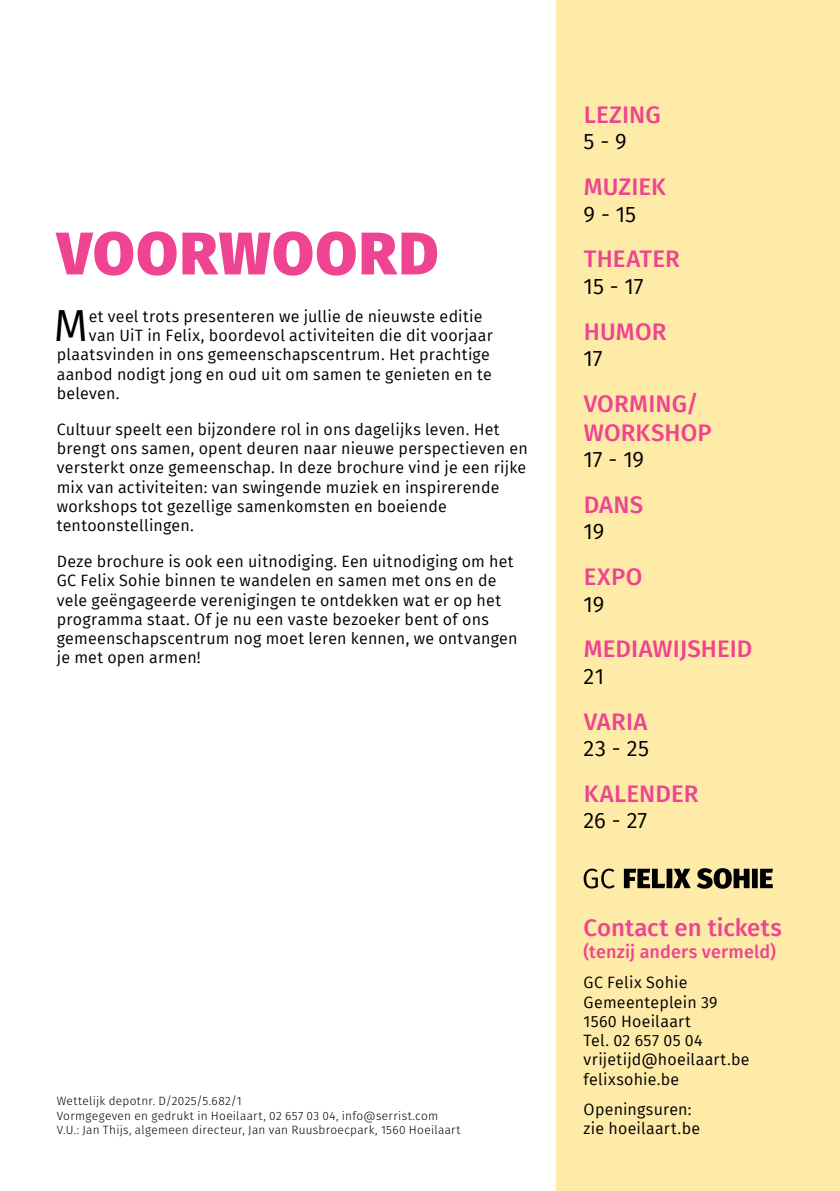
<style>
.page{position:relative;width:840px;height:1191px;background:#fff}
.page>*{position:absolute;margin:0;border:0;box-sizing:border-box;transform-origin:0 0}
.t1{font:800 60px "Fira Sans";letter-spacing:.03em;color:#ee4491}
.t2{font:44px "Fira Sans";color:#000}
.t3{font:500 24px/28.8px "Fira Sans";letter-spacing:.005em;color:#ee4491}
.t4{font:22px "Fira Sans";letter-spacing:-.005em;color:#000}
.t5{font:500 18px "Fira Sans";letter-spacing:.005em;color:#ee4491}
.t6{font:16px/19.2px "Fira Sans";letter-spacing:.015em;color:#000}
.t7{font:300 12px/14.4px "Fira Sans";letter-spacing:.025em;color:#000}
</style>
<div class="page">
<div style="left:556px;top:0;width:283px;height:1191px;background:#ffeba8"></div>
<svg style="left:583px;top:868px;width:189px;height:20px"></svg>
<h1 class="t1" style="left:57px;top:200px;width:382px">VOORWOORD</h1>
<h2 class="t2" style="left:54px;top:293px;width:36px">M</h2>
<p class="t6" style="left:89px;top:306px;width:395px">et veel trots presenteren we jullie de nieuwste editie</p>
<p class="t6" style="left:89px;top:326px;width:405px">van UiT in Felix, boordevol activiteiten die dit voorjaar</p>
<p class="t6" style="left:57px;top:345px;width:434px">plaatsvinden in ons gemeenschapscentrum. Het prachtige</p>
<p class="t6" style="left:57px;top:364px;width:436px">aanbod nodigt jong en oud uit om samen te genieten en te</p>
<p class="t6" style="left:57px;top:383px;width:64px">beleven.</p>
<p class="t6" style="left:57px;top:419px;width:472px">Cultuur speelt een bijzondere rol in ons dagelijks leven. Het brengt ons samen, opent deuren naar nieuwe perspectieven en versterkt onze gemeenschap. In deze brochure vind je een rijke mix van activiteiten: van swingende muziek en inspirerende workshops tot gezellige samenkomsten en boeiende tentoonstellingen.</p>
<p class="t6" style="left:57px;top:552px;width:462px">Deze brochure is ook een uitnodiging. Een uitnodiging om het GC Felix Sohie binnen te wandelen en samen met ons en de vele geëngageerde verenigingen te ontdekken wat er op het programma staat. Of je nu een vaste bezoeker bent of ons gemeenschapscentrum nog moet leren kennen, we ontvangen je met open armen!</p>
<p class="t7" style="left:57px;top:1094px;width:405px">Wettelijk depotnr. D/2025/5.682/1<br>Vormgegeven en gedrukt in Hoeilaart, 02 657 03 04, info@serrist.com<br>V.U.: Jan Thijs, algemeen directeur, Jan van Ruusbroecpark, 1560 Hoeilaart</p>
<h3 class="t3" style="left:583px;top:99px;width:78px">LEZING</h3>
<h3 class="t4" style="left:583px;top:125px;width:45px">5 - 9</h3>
<h3 class="t3" style="left:583px;top:171px;width:84px">MUZIEK</h3>
<h3 class="t4" style="left:583px;top:198px;width:54px">9 - 15</h3>
<h3 class="t3" style="left:583px;top:243px;width:98px">THEATER</h3>
<h3 class="t4" style="left:583px;top:270px;width:61px">15 - 17</h3>
<h3 class="t3" style="left:583px;top:316px;width:84px">HUMOR</h3>
<h3 class="t4" style="left:583px;top:342px;width:21px">17</h3>
<h3 class="t3" style="left:583px;top:388px;width:129px">VORMING/<br>WORKSHOP</h3>
<h3 class="t4" style="left:583px;top:443px;width:62px">17 - 19</h3>
<h3 class="t3" style="left:583px;top:489px;width:61px">DANS</h3>
<h3 class="t4" style="left:583px;top:515px;width:22px">19</h3>
<h3 class="t3" style="left:583px;top:561px;width:60px">EXPO</h3>
<h3 class="t4" style="left:583px;top:587px;width:22px">19</h3>
<h3 class="t3" style="left:583px;top:633px;width:170px">MEDIAWIJSHEID</h3>
<h3 class="t4" style="left:583px;top:660px;width:22px">21</h3>
<h3 class="t3" style="left:583px;top:705px;width:65px">VARIA</h3>
<h3 class="t4" style="left:583px;top:732px;width:67px">23 - 25</h3>
<h3 class="t3" style="left:583px;top:778px;width:116px">KALENDER</h3>
<h3 class="t4" style="left:583px;top:804px;width:65px">26 - 27</h3>
<h3 class="t3" style="left:583px;top:912px;width:200px">Contact en tickets</h3>
<p class="t5" style="left:583px;top:937px;width:194px">(tenzij anders vermeld)</p>
<p class="t6" style="left:583px;top:973px;width:167px">GC Felix Sohie<br>Gemeenteplein 39<br>1560 Hoeilaart<br>Tel. 02 657 05 04 vrijetijd@hoeilaart.be felixsohie.be</p>
<p class="t6" style="left:583px;top:1099px;width:118px">Openingsuren: zie hoeilaart.be</p>
</div>
